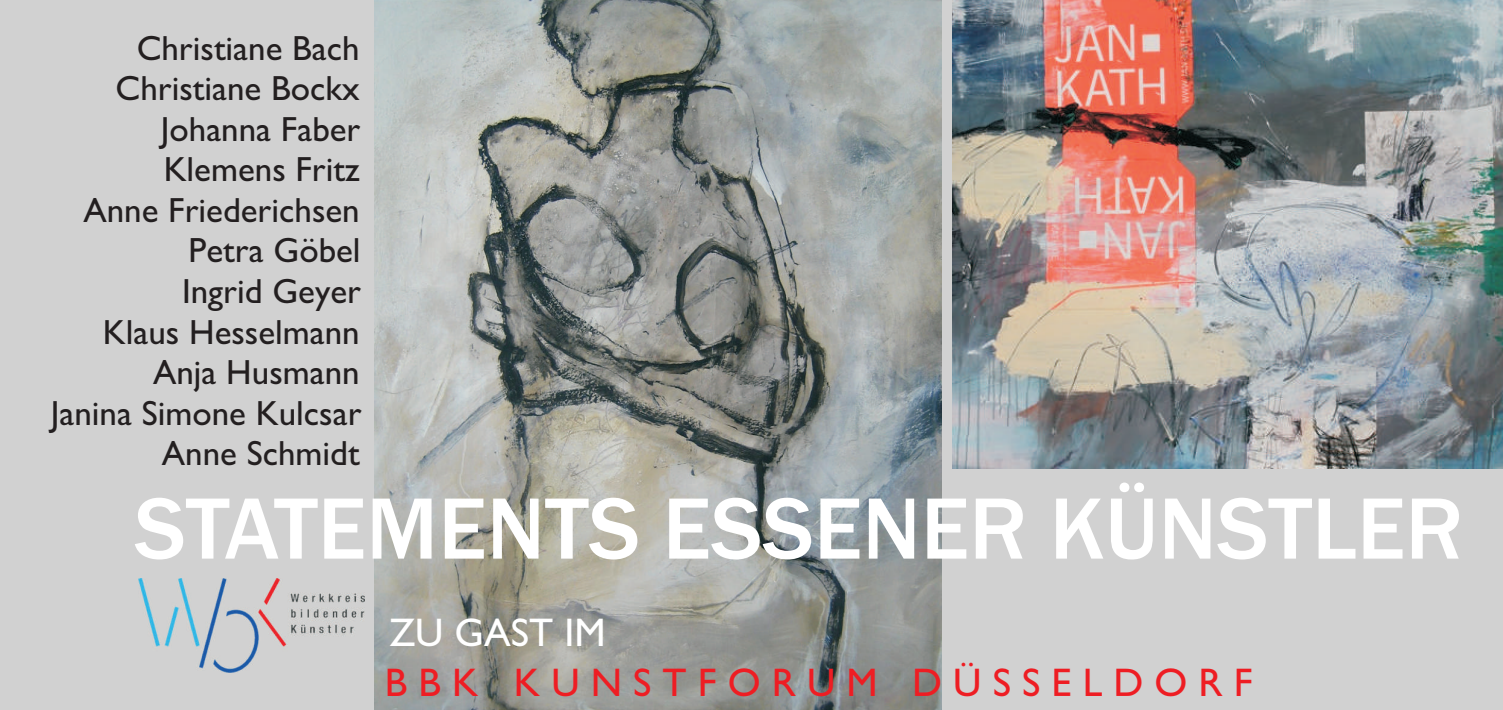
<style>
.page{position:relative;width:1503px;height:710px;background:#fff}
.page>*{position:absolute;margin:0;border:0;box-sizing:border-box;transform-origin:0 0}
.t1{font:500 90px "Franklin Gothic";color:#fff}
.t2{font:40px "Gill Sans";letter-spacing:.28em;color:#ee1d23}
.t3{font:40px "Gill Sans";color:#fff}
.t4{font:35px/40.5px "Gill Sans";color:#231f20;text-align:right}
</style>
<div class="page">
<div style="left:0;top:0;width:1502px;height:710px;background:#d1d1d1"></div>
<img style="left:952px;top:0;width:550px;height:468px">
<img style="left:375px;top:0;width:566px;height:710px">
<img style="left:138px;top:578px;width:227px;height:95px">
<p class="t4" style="left:51px;top:31px;width:312px">Christiane Bach<br>Christiane Bockx<br>Johanna Faber<br>Klemens Fritz<br>Anne Friederichsen<br>Petra Göbel<br>Ingrid Geyer<br>Klaus Hesselmann<br>Anja Husmann<br>Janina Simone Kulcsar<br>Anne Schmidt</p>
<h1 class="t1" style="left:134px;top:496px;width:1330px">STATEMENTS ESSENER KÜNSTLER</h1>
<p class="t3" style="left:389px;top:618px;width:218px">ZU GAST IM</p>
<p class="t2" style="left:385px;top:668px;width:869px">BBK KUNSTFORUM DÜSSELDORF</p>
</div>
